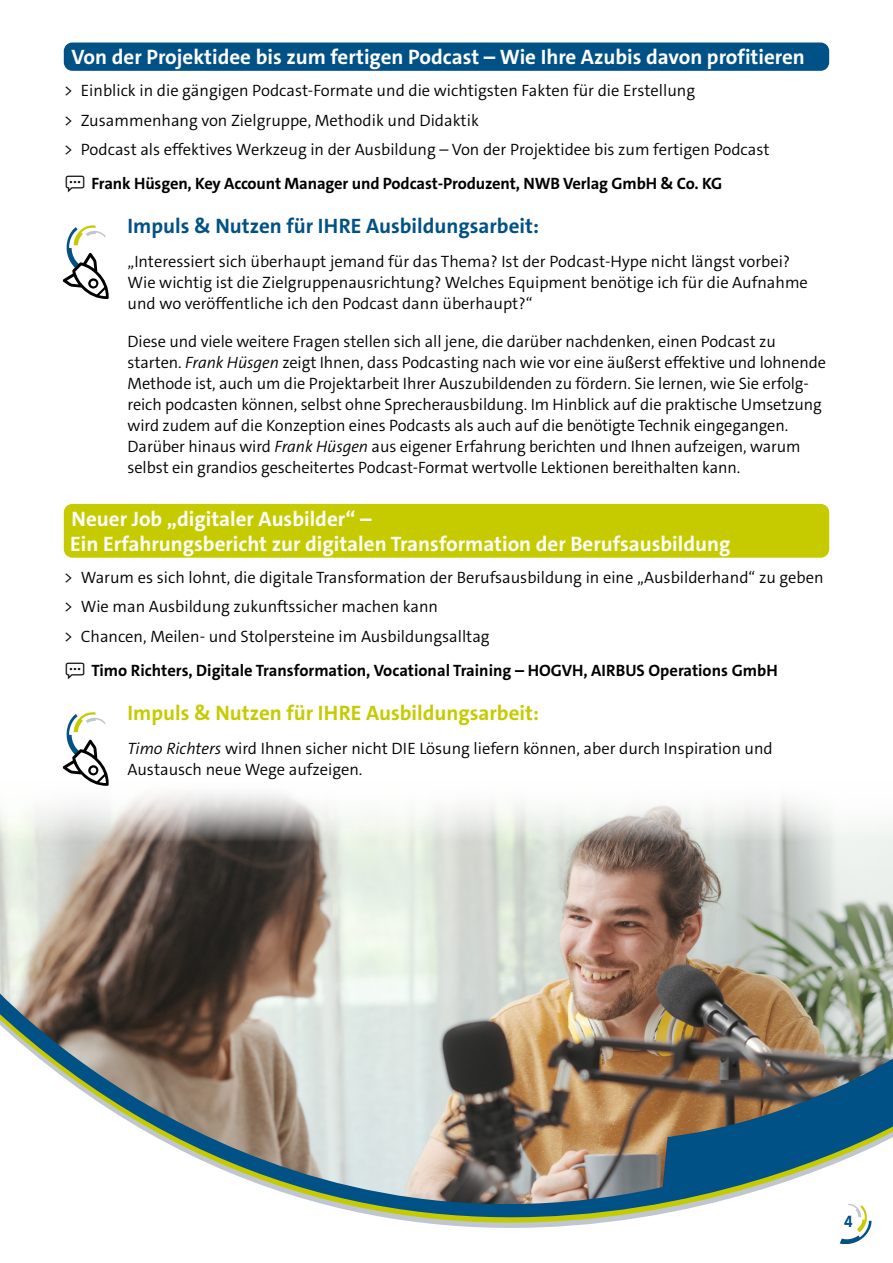
<style>
.page{position:relative;width:893px;height:1263px;background:#fff}
.page>*{position:absolute;margin:0;border:0;box-sizing:border-box;transform-origin:0 0}
.t1{font:700 21px/25.5px "The Sans C5";color:#fff}
.t2{font:700 21px "The Sans C5";color:#005185}
.t3{font:700 21px "The Sans C5";color:#c6cb00}
.t4{font:300 16.5px/21px "The Sans C5";letter-spacing:-.005em;color:#000}
.t5{font:700 16.5px "The Sans C5";letter-spacing:-.01em;color:#000}
.t6{font:700 15px "Clan Offc Pro Narr";color:#005185}
.s1{font-style:italic}
</style>
<div class="page">
<img style="left:0;top:793px;width:893px;height:187px">
<img style="left:0;top:980px;width:893px;height:264px">
<div style="left:64px;top:43px;width:765px;height:28px;background:#005185;border-radius:9px"></div>
<div style="left:64px;top:504px;width:765px;height:54px;background:#c6cb00;border-radius:9px"></div>
<svg style="left:63px;top:225px;width:46px;height:74px"></svg>
<svg style="left:63px;top:712px;width:46px;height:74px"></svg>
<p class="t1" style="left:72px;top:45px;width:735px">Von der Projektidee bis zum fertigen Podcast – Wie Ihre Azubis davon profitieren</p>
<p class="t4" style="left:64px;top:76px;width:707px;line-height:29.5px">&gt; Einblick in die gängigen Podcast-Formate und die wichtigsten Fakten für die Erstellung<br>&gt; Zusammenhang von Zielgruppe, Methodik und Didaktik<br>&gt; Podcast als effektives Werkzeug in der Ausbildung – Von der Projektidee bis zum fertigen Podcast</p>
<p class="t5" style="left:91px;top:173px;width:632px">Frank Hüsgen, Key Account Manager und Podcast-Produzent, NWB Verlag GmbH &amp; Co. KG</p>
<p class="t2" style="left:128px;top:212px;width:413px">Impuls &amp; Nutzen für IHRE Ausbildungsarbeit:</p>
<p class="t4" style="left:128px;top:251px;width:682px">„Interessiert sich überhaupt jemand für das Thema? Ist der Podcast-Hype nicht längst vorbei?<br>Wie wichtig ist die Zielgruppenausrichtung? Welches Equipment benötige ich für die Aufnahme und wo veröffentliche ich den Podcast dann überhaupt?“</p>
<p class="t4" style="left:128px;top:331px;width:700px">Diese und viele weitere Fragen stellen sich all jene, die darüber nachdenken, einen Podcast zu starten. <span class="s1">Frank Hüsgen</span> zeigt Ihnen, dass Podcasting nach wie vor eine äußerst effektive und lohnende Methode ist, auch um die Projektarbeit Ihrer Auszubildenden zu fördern. Sie lernen, wie Sie erfolg&shy;reich podcasten können, selbst ohne Sprecherausbildung. Im Hinblick auf die praktische Umsetzung wird zudem auf die Konzeption eines Podcasts als auch auf die benötigte Technik eingegangen.<br>Darüber hinaus wird <span class="s1">Frank Hüsgen</span> aus eigener Erfahrung berichten und Ihnen aufzeigen, warum selbst ein grandios gescheitertes Podcast-Format wertvolle Lektionen bereithalten kann.</p>
<p class="t1" style="left:70px;top:506px;width:662px">Neuer Job „digitaler Ausbilder“ –<br>Ein Erfahrungsbericht zur digitalen Transformation der Berufsausbildung</p>
<p class="t4" style="left:64px;top:563px;width:761px;line-height:29.5px">&gt; Warum es sich lohnt, die digitale Transformation der Berufsausbildung in eine „Ausbilderhand“ zu geben &gt; Wie man Ausbildung zukunftssicher machen kann<br>&gt; Chancen, Meilen- und Stolpersteine im Ausbildungsalltag</p>
<p class="t5" style="left:91px;top:659px;width:688px">Timo Richters, Digitale Transformation, Vocational Training – HOGVH, AIRBUS Operations GmbH</p>
<p class="t3" style="left:128px;top:699px;width:413px">Impuls &amp; Nutzen für IHRE Ausbildungsarbeit:</p>
<p class="t4" style="left:128px;top:737px;width:647px"><span class="s1">Timo Richters</span> wird Ihnen sicher nicht DIE Lösung liefern können, aber durch Inspiration und<br>Austausch neue Wege aufzeigen.</p>
<p class="t6" style="left:844px;top:1213px;width:10px">4</p>
</div>
